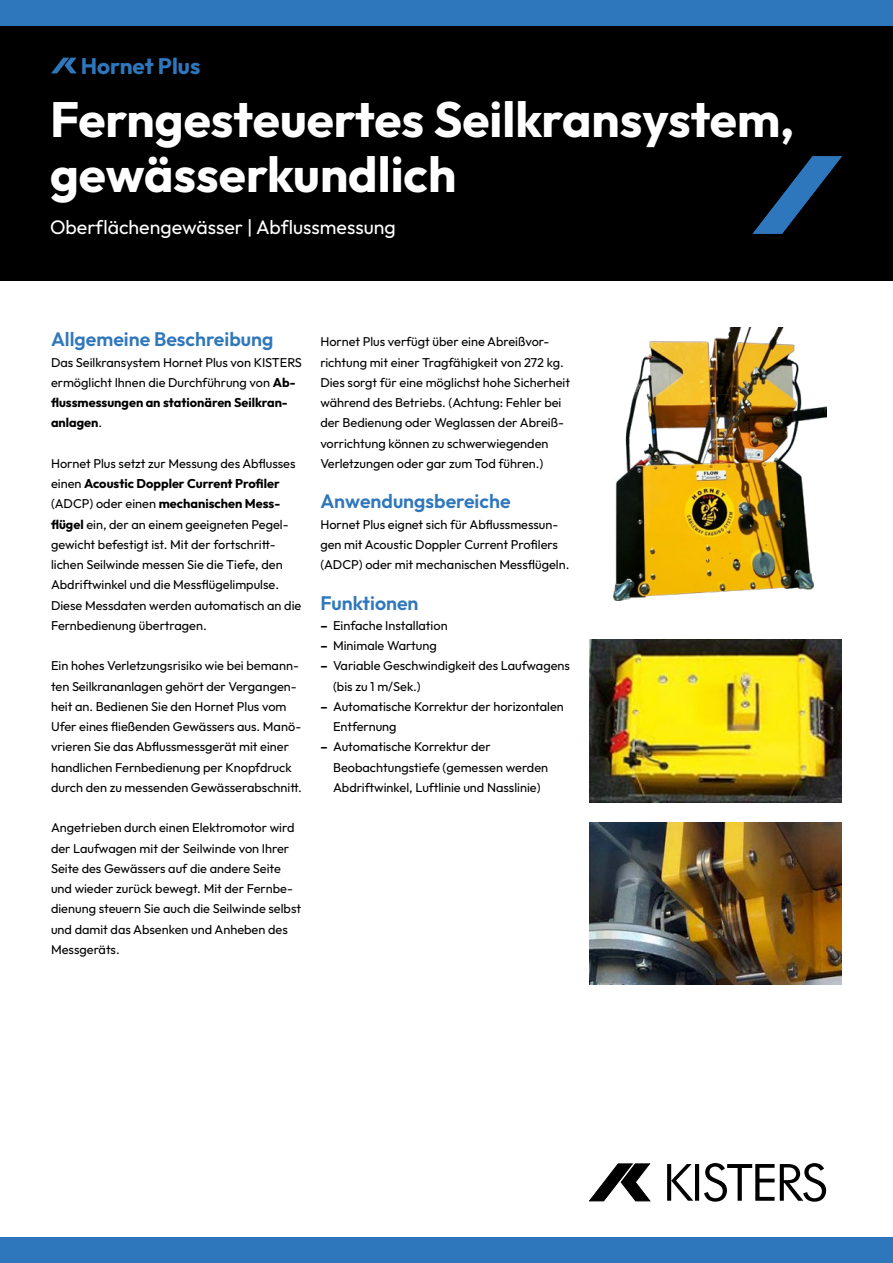
<style>
.page{position:relative;width:893px;height:1263px;background:#fff}
.page>*{position:absolute;margin:0;border:0;box-sizing:border-box;transform-origin:0 0}
.t1{font:700 49.5px/55.5px "Outfit";color:#fff}
.t2{font:700 22.5px "Outfit";color:#2f77bc}
.t3{font:600 19.5px "Outfit";color:#2f77bc}
.t4{font:19.5px "Outfit";color:#fff}
.t5{font:12.75px/20.2px "Outfit";color:#000}
.s1{font-weight:700}
</style>
<div class="page">
<div style="left:0;top:26px;width:893px;height:255px;background:#000"></div>
<svg style="left:667px;top:1164px;width:4px;height:37px"></svg>
<svg style="left:671px;top:1164px;width:22px;height:37px"></svg>
<hr style="left:695px;top:1164px;width:4px;height:37px;background:#000">
<svg style="left:704px;top:1163px;width:122px;height:39px"></svg>
<svg style="left:589px;top:1163px;width:61px;height:38px"></svg>
<div style="left:0;top:0;width:893px;height:26px;background:#2f77bc"></div>
<div style="left:0;top:1237px;width:893px;height:26px;background:#2f77bc"></div>
<svg style="left:51px;top:58px;width:26px;height:15px"></svg>
<svg style="left:753px;top:156px;width:89px;height:78px"></svg>
<img style="left:613px;top:327px;width:214px;height:273px">
<img style="left:590px;top:640px;width:251px;height:162px">
<img style="left:590px;top:822px;width:252px;height:162px">
<h2 class="t2" style="left:81px;top:53px;width:121px">Hornet Plus</h2>
<h1 class="t1" style="left:50px;top:91px;width:746px">Ferngesteuertes Seilkransystem, gewässerkundlich</h1>
<h3 class="t4" style="left:50px;top:216px;width:347px">Oberflächengewässer | Abflussmessung</h3>
<h3 class="t3" style="left:51px;top:328px;width:224px">Allgemeine Beschreibung</h3>
<p class="t5" style="left:51px;top:352px;width:252px">Das Seilkransystem Hornet Plus von KISTERS ermöglicht Ihnen die Durchführung von <span class="s1">Ab&shy;flussmessungen an stationären Seilkran&shy;anlagen</span>.</p>
<p class="t5" style="left:51px;top:453px;width:252px">Hornet Plus setzt zur Messung des Abflusses einen <span class="s1">Acoustic Doppler Current Profiler </span>(ADCP) oder einen <span class="s1">mechanischen Mess&shy;flügel</span> ein, der an einem geeigneten Pegel&shy;gewicht befestigt ist. Mit der fortschritt&shy;lichen Seilwinde messen Sie die Tiefe, den Abdriftwinkel und die Messflügelimpulse.<br>Diese Messdaten werden automatisch an die Fernbedienung übertragen.</p>
<p class="t5" style="left:51px;top:656px;width:252px">Ein hohes Verletzungsrisiko wie bei bemann&shy;ten Seilkrananlagen gehört der Vergangen&shy;heit an. Bedienen Sie den Hornet Plus vom Ufer eines fließenden Gewässers aus. Manö&shy;vrieren Sie das Abflussmessgerät mit einer handlichen Fernbedienung per Knopfdruck durch den zu messenden Gewässerabschnitt.</p>
<p class="t5" style="left:51px;top:818px;width:252px">Angetrieben durch einen Elektromotor wird der Laufwagen mit der Seilwinde von Ihrer Seite des Gewässers auf die andere Seite und wieder zurück bewegt. Mit der Fernbe&shy;dienung steuern Sie auch die Seilwinde selbst und damit das Absenken und Anheben des Messgeräts.</p>
<p class="t5" style="left:320px;top:332px;width:251px">Hornet Plus verfügt über eine Abreißvor&shy;richtung mit einer Tragfähigkeit von 272 kg.<br>Dies sorgt für eine möglichst hohe Sicherheit während des Betriebs. (Achtung: Fehler bei der Bedienung oder Weglassen der Abreiß&shy;vorrichtung können zu schwerwiegenden Verletzungen oder gar zum Tod führen.)</p>
<h3 class="t3" style="left:320px;top:490px;width:192px">Anwendungsbereiche</h3>
<p class="t5" style="left:320px;top:514px;width:251px">Hornet Plus eignet sich für Abflussmessun&shy;gen mit Acoustic Doppler Current Profilers (ADCP) oder mit mechanischen Messflügeln.</p>
<h3 class="t3" style="left:320px;top:592px;width:100px">Funktionen</h3>
<p class="t5" style="left:320px;top:615px;width:129px"><span class="s1">–</span> Einfache Installation</p>
<p class="t5" style="left:320px;top:635px;width:118px"><span class="s1">–</span> Minimale Wartung</p>
<p class="t5" style="left:333px;top:656px;width:238px;text-indent:-13px"><span class="s1">–</span> Variable Geschwindigkeit des Laufwagens (bis zu 1 m/Sek.)</p>
<p class="t5" style="left:333px;top:696px;width:232px;text-indent:-13px"><span class="s1">–</span> Automatische Korrektur der horizontalen<br>Entfernung</p>
<p class="t5" style="left:333px;top:737px;width:217px;text-indent:-13px"><span class="s1">–</span> Automatische Korrektur der<br>Beobachtungstiefe (gemessen werden<br>Abdriftwinkel, Luftlinie und Nasslinie)</p>
</div>
